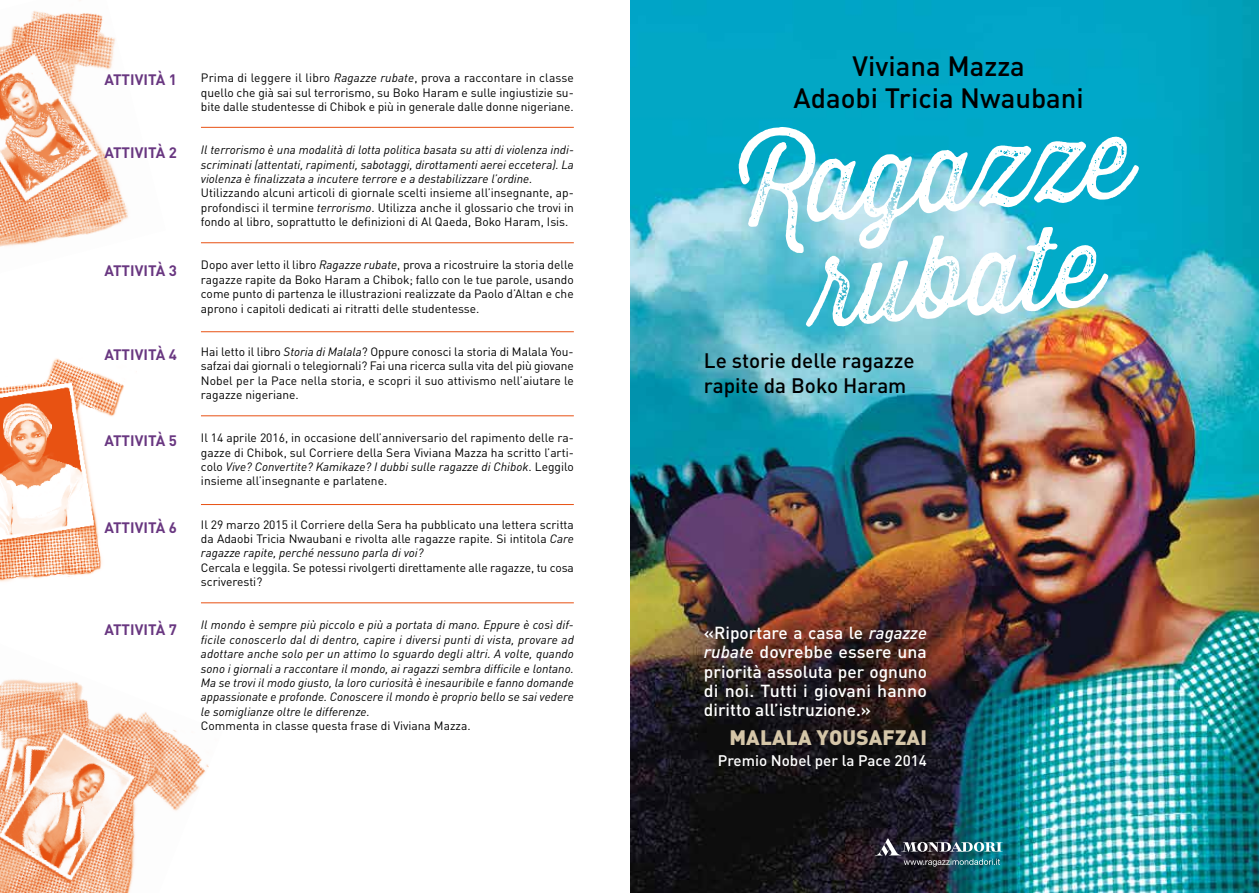
<style>
.page{position:relative;width:1259px;height:893px;background:#fff}
.page>*{position:absolute;margin:0;border:0;box-sizing:border-box;transform-origin:0 0}
.t1{font:500 27.6px/31.8px "DIN";color:#000;text-align:center}
.t2{font:500 20.7px/24.9px "DIN";color:#000}
.t3{font:900 20.7px "DIN";letter-spacing:.01em;color:#d5c6a8}
.t4{font:500 17.25px/19.4px "DIN";color:#fff;text-align:justify}
.t5{font:500 15.15px "DIN";color:#fff}
.t6{font:700 15px "DIN";color:#693781}
.t7{font:12px/14.4px "DIN";color:#000;text-align:justify}
.t8{font:italic 12px/14.4px "DIN";color:#000;text-align:justify}
.s1{font-style:italic}
</style>
<div class="page">
<img style="left:630px;top:0;width:629px;height:893px">
<img style="left:0;top:358px;width:124px;height:224px">
<img style="left:0;top:679px;width:209px;height:214px">
<img style="left:0;top:11px;width:128px;height:236px">
<svg style="left:738px;top:127px;width:400px;height:200px"></svg>
<img style="left:875px;top:838px;width:127px;height:29px">
<hr style="left:201px;top:127px;width:373px;height:1px;background:#e85113">
<hr style="left:201px;top:242px;width:373px;height:1px;background:#e85113">
<hr style="left:201px;top:415px;width:373px;height:1px;background:#e85113">
<hr style="left:201px;top:331px;width:373px;height:1px;background:#e85113">
<hr style="left:201px;top:504px;width:373px;height:1px;background:#e85113">
<hr style="left:201px;top:602px;width:373px;height:1px;background:#e85113">
<p class="t6" style="left:104px;top:70px;width:74px">ATTIVITÀ 1</p>
<p class="t6" style="left:104px;top:142px;width:74px">ATTIVITÀ 2</p>
<p class="t6" style="left:104px;top:261px;width:74px">ATTIVITÀ 3</p>
<p class="t6" style="left:104px;top:345px;width:74px">ATTIVITÀ 4</p>
<p class="t6" style="left:104px;top:430px;width:74px">ATTIVITÀ 5</p>
<p class="t6" style="left:104px;top:518px;width:74px">ATTIVITÀ 6</p>
<p class="t6" style="left:104px;top:620px;width:74px">ATTIVITÀ 7</p>
<p class="t7" style="left:201px;top:70px;width:374px">Prima di leggere il libro <span class="s1">Ragazze rubate</span>, prova a raccontare in classe quello che già sai sul terrorismo, su Boko Haram e sulle ingiustizie su&shy;bite dalle studentesse di Chibok e più in generale dalle donne nigeriane.</p>
<p class="t8" style="left:201px;top:142px;width:374px">Il terrorismo è una modalità di lotta politica basata su atti di violenza indi&shy;scriminati (attentati, rapimenti, sabotaggi, dirottamenti aerei eccetera). La violenza è finalizzata a incutere terrore e a destabilizzare l’ordine.</p>
<p class="t7" style="left:201px;top:186px;width:374px">Utilizzando alcuni articoli di giornale scelti insieme all’insegnante, ap&shy;profondisci il termine <span class="s1">terrorismo</span>. Utilizza anche il glossario che trovi in fondo al libro, soprattutto le definizioni di Al Qaeda, Boko Haram, Isis.</p>
<p class="t7" style="left:201px;top:258px;width:374px">Dopo aver letto il libro <span class="s1">Ragazze rubate</span>, prova a ricostruire la storia delle ragazze rapite da Boko Haram a Chibok; fallo con le tue parole, usando come punto di partenza le illustrazioni realizzate da Paolo d’Altan e che aprono i capitoli dedicati ai ritratti delle studentesse.</p>
<p class="t7" style="left:201px;top:344px;width:374px">Hai letto il libro <span class="s1">Storia di Malala</span>? Oppure conosci la storia di Malala You&shy;safzai dai giornali o telegiornali? Fai una ricerca sulla vita del più giovane Nobel per la Pace nella storia, e scopri il suo attivismo nell’aiutare le ragazze nigeriane.</p>
<p class="t7" style="left:201px;top:430px;width:374px">Il 14 aprile 2016, in occasione dell’anniversario del rapimento delle ra&shy;gazze di Chibok, sul Corriere della Sera Viviana Mazza ha scritto l’arti&shy;colo <span class="s1">Vive? Convertite? Kamikaze? I dubbi sulle ragazze di Chibok</span>. Leggilo insieme all’insegnante e parlatene.</p>
<p class="t7" style="left:201px;top:517px;width:374px">Il 29 marzo 2015 il Corriere della Sera ha pubblicato una lettera scritta da Adaobi Tricia Nwaubani e rivolta alle ragazze rapite. Si intitola <span class="s1">Care ragazze rapite, perché nessuno parla di voi?</span></p>
<p class="t7" style="left:201px;top:560px;width:374px">Cercala e leggila. Se potessi rivolgerti direttamente alle ragazze, tu cosa scriveresti?</p>
<p class="t8" style="left:201px;top:618px;width:374px">Il mondo è sempre più piccolo e più a portata di mano. Eppure è così dif&shy;ficile conoscerlo dal di dentro, capire i diversi punti di vista, provare ad adottare anche solo per un attimo lo sguardo degli altri. A volte, quando sono i giornali a raccontare il mondo, ai ragazzi sembra difficile e lontano.<br>Ma se trovi il modo giusto, la loro curiosità è inesauribile e fanno domande appassionate e profonde. Conoscere il mondo è proprio bello se sai vedere le somiglianze oltre le differenze.</p>
<p class="t7" style="left:201px;top:718px;width:271px">Commenta in classe questa frase di Viviana Mazza.</p>
<h1 class="t1" style="left:793px;top:49px;width:292px">Viviana Mazza<br>Adaobi Tricia Nwaubani</h1>
<h2 class="t2" style="left:704px;top:347px;width:212px">Le storie delle ragazze rapite da Boko Haram</h2>
<h3 class="t4" style="left:704px;top:623px;width:224px">«Riportare a casa le <span class="s1">ragazze rubate</span> dovrebbe essere una priorità assoluta per ognuno di noi. Tutti i giovani hanno diritto all’istruzione.»</h3>
<h2 class="t3" style="left:729px;top:723px;width:199px">MALALA YOUSAFZAI</h2>
<p class="t5" style="left:718px;top:750px;width:211px">Premio Nobel per la Pace 2014</p>
</div>
